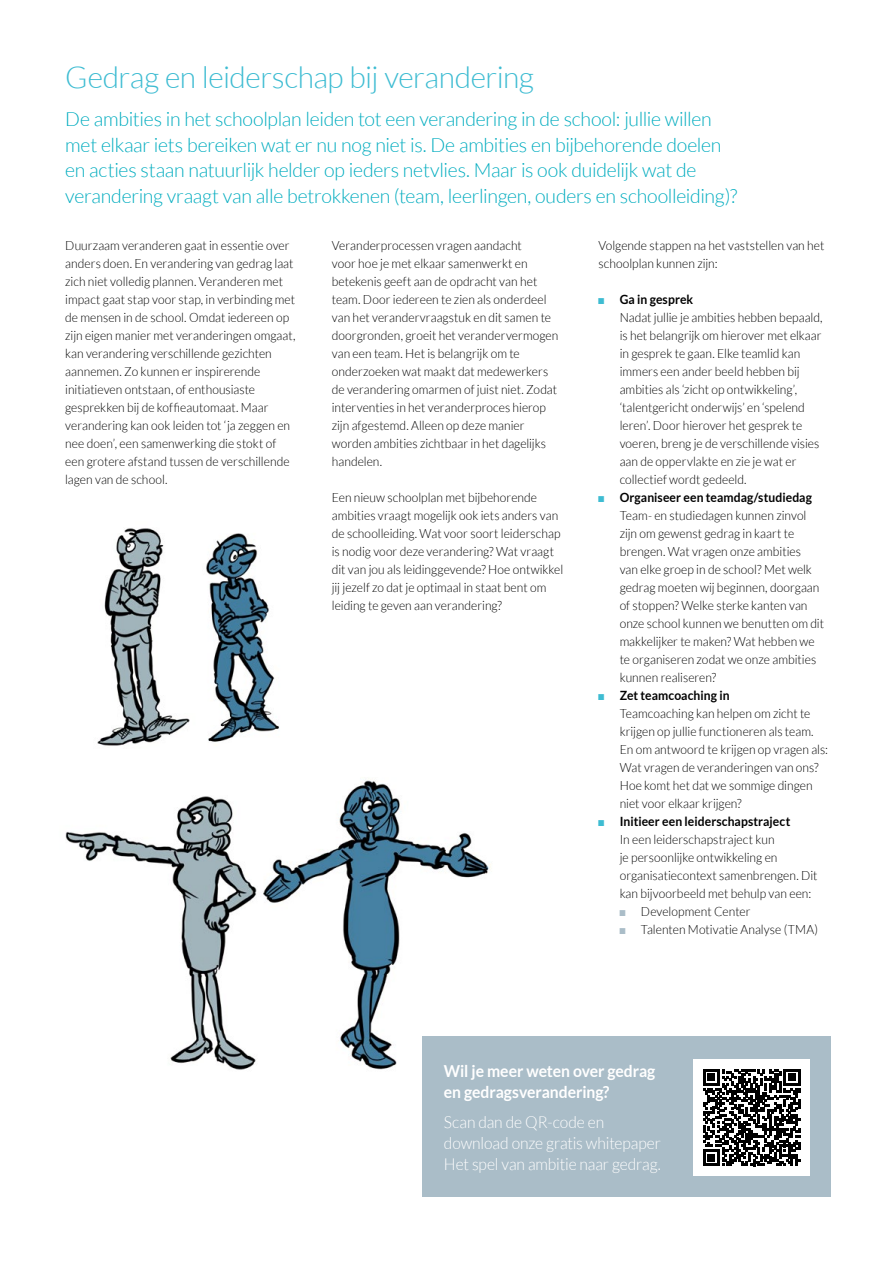
<style>
.page{position:relative;width:893px;height:1263px;background:#fff}
.page>*{position:absolute;margin:0;border:0;box-sizing:border-box;transform-origin:0 0}
.t1{font:300 30px "Lato";letter-spacing:-.015em;color:#3ebcd2}
.t2{font:300 19.5px/25.5px "Lato";letter-spacing:-.015em;color:#00acbf}
.t3{font:300 16.5px/21px "Lato";letter-spacing:-.01em;color:#fff;scale:.95 1}
.t4{font:700 16.5px/21px "Lato";color:#fff;scale:.95 1}
.t5{font:300 12.75px/18px "Lato";color:#000;scale:.95 1}
.s1{font-family:"Arial Narrow";font-weight:400;color:#3ebcd2}
.s2{font-weight:700}
.s3{font-family:"Arial Narrow";font-weight:400;color:#aabdc8}
</style>
<div class="page">
<img style="left:65px;top:780px;width:426px;height:300px">
<img style="left:97px;top:528px;width:182px;height:218px">
<div style="left:423px;top:1036px;width:408px;height:161px;background:#aabdc8"></div>
<div style="left:693px;top:1059px;width:117px;height:116px;background:#fff"></div>
<svg style="left:703px;top:1069px;width:97px;height:97px"></svg>
<h1 class="t1" style="left:65px;top:61px;width:470px">Gedrag en leiderschap bij verandering</h1>
<p class="t2" style="left:65px;top:106px;width:674px">De ambities in het schoolplan leiden tot een verandering in de school: jullie willen met elkaar iets bereiken wat er nu nog niet is. De ambities en bijbehorende doelen en acties staan natuurlijk helder op ieders netvlies. Maar is ook duidelijk wat de verandering vraagt van alle betrokkenen (team, leerlingen, ouders en schoolleiding)?</p>
<p class="t5" style="left:65px;top:236px;width:244px">Duurzaam veranderen gaat in essentie over anders doen. En verandering van gedrag laat zich niet volledig plannen. Veranderen met impact gaat stap voor stap, in verbinding met de mensen in de school. Omdat iedereen op zijn eigen manier met veranderingen omgaat, kan verandering verschillende gezichten aannemen. Zo kunnen er inspirerende initiatieven ontstaan, of enthousiaste gesprekken bij de koffieautomaat. Maar verandering kan ook leiden tot ‘ja zeggen en nee doen’, een samenwerking die stokt of een grotere afstand tussen de verschillende lagen van de school.</p>
<p class="t5" style="left:332px;top:236px;width:240px">Veranderprocessen vragen aandacht<br>voor hoe je met elkaar samenwerkt en betekenis geeft aan de opdracht van het team. Door iedereen te zien als onderdeel van het verandervraagstuk en dit samen te doorgronden, groeit het verandervermogen van een team. Het is belangrijk om te onderzoeken wat maakt dat medewerkers de verandering omarmen of juist niet. Zodat interventies in het veranderproces hierop zijn afgestemd. Alleen op deze manier worden ambities zichtbaar in het dagelijks handelen.</p>
<p class="t5" style="left:332px;top:488px;width:245px">Een nieuw schoolplan met bijbehorende ambities vraagt mogelijk ook iets anders van de schoolleiding. Wat voor soort leiderschap is nodig voor deze verandering? Wat vraagt dit van jou als leidinggevende? Hoe ontwikkel jij jezelf zo dat je optimaal in staat bent om leiding te geven aan verandering?</p>
<p class="t5" style="left:598px;top:236px;width:239px">Volgende stappen na het vaststellen van het schoolplan kunnen zijn:</p>
<p class="t5" style="left:620px;top:290px;width:215px;text-indent:-21px"><span class="s1">■</span> <span class="s2">Ga in gesprek<br></span>Nadat jullie je ambities hebben bepaald, is het belangrijk om hierover met elkaar in gesprek te gaan. Elke teamlid kan immers een ander beeld hebben bij ambities als ‘zicht op ontwikkeling’, ‘talentgericht onderwijs’ en ‘spelend leren’. Door hierover het gesprek te voeren, breng je de verschillende visies aan de oppervlakte en zie je wat er collectief wordt gedeeld.</p>
<p class="t5" style="left:620px;top:488px;width:217px;text-indent:-21px"><span class="s1">■</span> <span class="s2">Organiseer een teamdag/studiedag </span>Team- en studiedagen kunnen zinvol zijn om gewenst gedrag in kaart te brengen. Wat vragen onze ambities<br>van elke groep in de school? Met welk gedrag moeten wij beginnen, doorgaan of stoppen? Welke sterke kanten van onze school kunnen we benutten om dit makkelijker te maken? Wat hebben we te organiseren zodat we onze ambities kunnen realiseren?</p>
<p class="t5" style="left:620px;top:686px;width:221px;text-indent:-21px"><span class="s1">■</span> <span class="s2">Zet teamcoaching in<br></span>Teamcoaching kan helpen om zicht te krijgen op jullie functioneren als team.<br>En om antwoord te krijgen op vragen als:<br>Wat vragen de veranderingen van ons?<br>Hoe komt het dat we sommige dingen niet voor elkaar krijgen?</p>
<p class="t5" style="left:620px;top:812px;width:210px;text-indent:-21px"><span class="s1">■</span> <span class="s2">Initieer een leiderschapstraject<br></span>In een leiderschapstraject kun<br>je persoonlijke ontwikkeling en organisatiecontext samenbrengen. Dit kan bijvoorbeeld met behulp van een:</p>
<p class="t5" style="left:620px;top:902px;width:139px"><span class="s3">■</span> Development Center</p>
<p class="t5" style="left:620px;top:920px;width:210px"><span class="s3">■</span> Talenten Motivatie Analyse (TMA)</p>
<p class="t4" style="left:444px;top:1060px;width:224px">Wil je meer weten over gedrag en gedragsverandering?</p>
<p class="t3" style="left:444px;top:1111px;width:230px">Scan dan de QR-code en download onze gratis whitepaper<br>Het spel van ambitie naar gedrag.</p>
</div>
